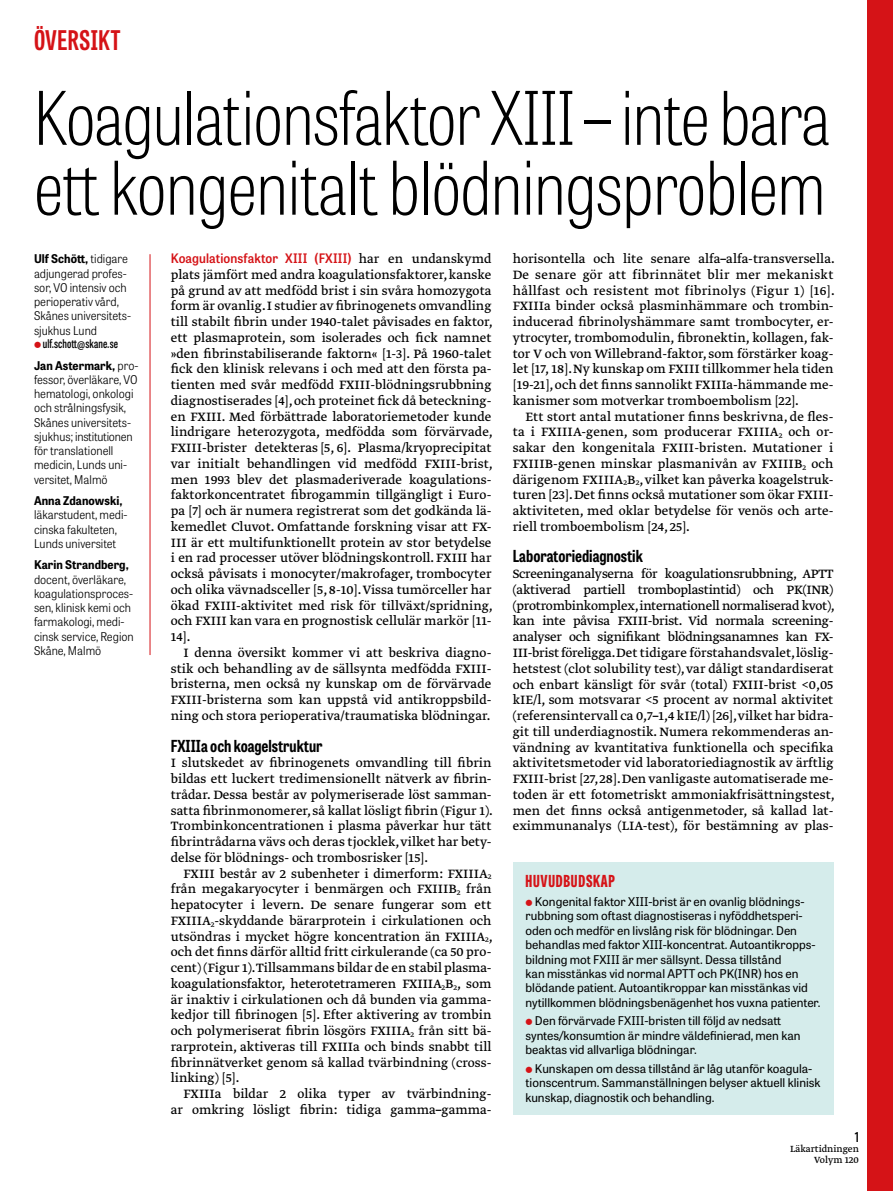
<style>
.page{position:relative;width:893px;height:1191px;background:#fff}
.page>*{position:absolute;margin:0;border:0;box-sizing:border-box;transform-origin:0 0}
.t1{font:100 73.5px/69.8px "Tablet Gothic Condensed";letter-spacing:-.01em;color:#000}
.t2{font:700 27px "Tablet Gothic Compressed";letter-spacing:.02em;color:#d51317}
.t3{font:700 16.5px "Tablet Gothic Condensed";color:#000}
.t4{font:800 16.5px "Tablet Gothic Compressed";letter-spacing:.045em;color:#d51317}
.t5{font:14.25px/15.8px "Greta Text Pro Regular Min";color:#000;text-align:justify}
.t6{font:600 13.5px "Tablet Gothic Condensed";color:#000}
.t7{font:600 13.05px "Tablet Gothic Narrow";letter-spacing:.01em;color:#d51317}
.t8{font:12px/14.4px "Tablet Gothic";color:#000}
.t9{font:300 12px/14.2px "Tablet Gothic Narrow";color:#000}
.t10{font:700 12px "Tablet Gothic Narrow";letter-spacing:.005em;color:#000}
.t11{font:600 12px "Tablet Gothic Compressed";letter-spacing:.01em;color:#000}
.t12{font:10.5px/10.5px "Greta Text Pro";color:#000;text-align:right}
.s1{font-weight:700}
.s2{font-family:"Greta Text Pro Regular Min";font-weight:400;font-size:14.25px;color:#000}
</style>
<div class="page">
<div style="left:867px;top:0;width:26px;height:1191px;background:#d51317"></div>
<hr style="left:150px;top:254px;width:1px;height:401px;background:#d51317">
<div style="left:513px;top:862px;width:320px;height:252px;background:#d5eceb"></div>
<h2 class="t2" style="left:34px;top:22px;width:88px">ÖVERSIKT</h2>
<h1 class="t1" style="left:34px;top:81px;width:797px">Koagulationsfaktor XIII – inte bara ett kongenitalt blödningsproblem</h1>
<p class="t9" style="left:34px;top:251px;width:99px"><span class="s1">Ulf Schött,</span> tidigare adjungerad profes&shy;sor, VO intensiv och perioperativ vård,<br>Skånes universitets&shy;sjukhus Lund</p>
<p class="t11" style="left:43px;top:336px;width:77px">ulf.schott@skane.se</p>
<p class="t9" style="left:34px;top:358px;width:106px"><span class="s1">Jan Astermark,</span> pro&shy;fessor, överläkare, VO hematologi, onkologi och strålningsfysik,<br>Skånes universitets&shy;sjukhus; institutionen för translationell medicin, Lunds uni&shy;versitet, Malmö</p>
<p class="t10" style="left:34px;top:492px;width:90px">Anna Zdanowski,</p>
<p class="t9" style="left:34px;top:507px;width:95px">läkarstudent, medi&shy;cinska fakulteten,<br>Lunds universitet</p>
<p class="t10" style="left:34px;top:556px;width:96px">Karin Strandberg,</p>
<p class="t9" style="left:34px;top:572px;width:101px">docent, överläkare, koagulationsproces&shy;sen, klinisk kemi och farmakologi, medi&shy;cinsk service, Region<br>Skåne, Malmö</p>
<p class="t7" style="left:171px;top:249px;width:322px">Koagulationsfaktor XIII (FXIII) <span class="s2">har en undanskymd</span></p>
<p class="t5" style="left:171px;top:267px;width:324px">plats jämfört med andra koagulationsfaktorer, kanske på grund av att medfödd brist i sin svåra homozygota form är ovanlig. I studier av fibrinogenets omvandling till stabilt fibrin under 1940-talet påvisades en faktor, ett plasmaprotein, som isolerades och fick namnet »den fibrinstabiliserande faktorn« [1-3]. På 1960-talet fick den klinisk relevans i och med att den första pa&shy;tienten med svår medfödd FXIII-blödningsrubbning diagnostiserades [4], och proteinet fick då beteckning&shy;en FXIII. Med förbättrade laboratoriemetoder kunde lindrigare heterozygota, medfödda som förvärvade, FXIII-brister detekteras [5, 6]. Plasma/kryoprecipitat var initialt behandlingen vid medfödd FXIII-brist, men 1993 blev det plasmaderiverade koagulations&shy;faktorkoncentratet fibrogammin tillgängligt i Euro&shy;pa [7] och är numera registrerat som det godkända lä&shy;kemedlet Cluvot. Omfattande forskning visar att FX-III är ett multifunktionellt protein av stor betydelse i en rad processer utöver blödningskontroll. FXIII har också påvisats i monocyter/makrofager, trombocyter och olika vävnadsceller [5, 8-10]. Vissa tumörceller har ökad FXIII-aktivitet med risk för tillväxt/spridning, och FXIII kan vara en prognostisk cellulär markör [11- 14].</p>
<p class="t5" style="left:171px;top:645px;width:322px;text-indent:13px">I denna översikt kommer vi att beskriva diagno&shy;stik och behandling av de sällsynta medfödda FXIII&shy;bristerna, men också ny kunskap om de förvärvade FXIII-bristerna som kan uppstå vid antikroppsbild&shy;ning och stora perioperativa/traumatiska blödningar.</p>
<p class="t3" style="left:171px;top:734px;width:153px">FXIIIa och koagelstruktur</p>
<p class="t5" style="left:171px;top:755px;width:324px">I slutskedet av fibrinogenets omvandling till fibrin bildas ett luckert tredimensionellt nätverk av fibrin&shy;trådar. Dessa består av polymeriserade löst samman&shy;satta fibrinmonomerer, så kallat lösligt fibrin (Figur 1).<br>Trombinkoncentrationen i plasma påverkar hur tätt fibrintrådarna vävs och deras tjocklek, vilket har bety&shy;delse för blödnings- och trombosrisker [15].</p>
<p class="t5" style="left:171px;top:866px;width:324px;text-align:left;text-indent:13px">FXIII består av 2 subenheter i dimerform: FXIIIA<sub>2 </sub>från megakaryocyter i benmärgen och FXIIIB<sub>2</sub> från hepatocyter i levern. De senare fungerar som ett FXIIIA<sub>2</sub>-skyddande bärarprotein i cirkulationen och utsöndras i mycket högre koncentration än FXIIIA<sub>2</sub>, och det finns därför alltid fritt cirkulerande (ca 50 pro&shy;cent) (Figur 1).Tillsammans bildar de en stabil plasma&shy;koagulationsfaktor, heterotetrameren FXIIIA<sub>2</sub>B<sub>2</sub>, som är inaktiv i cirkulationen och då bunden via gamma&shy;kedjor till fibrinogen [5]. Efter aktivering av trombin och polymeriserat fibrin lösgörs FXIIIA<sub>2</sub> från sitt bä&shy;rarprotein, aktiveras till FXIIIa och binds snabbt till fibrinnätverket genom så kallad tvärbindning (cross&shy;linking) [5].</p>
<p class="t5" style="left:171px;top:1086px;width:322px;text-align:right">FXIIIa bildar 2 olika typer av tvärbindning&shy;ar omkring lösligt fibrin: tidiga gamma‒gamma-</p>
<p class="t5" style="left:513px;top:251px;width:324px">horisontella och lite senare alfa‒alfa-transversella.<br>De senare gör att fibrinnätet blir mer mekaniskt hållfast och resistent mot fibrinolys (Figur 1) [16].<br>FXIIIa binder också plasminhämmare och trombin&shy;inducerad fibrinolyshämmare samt trombocyter, er&shy;ytrocyter, trombomodulin, fibronektin, kollagen, fak&shy;tor V och von Willebrand-faktor, som förstärker koag&shy;let [17, 18]. Ny kunskap om FXIII tillkommer hela tiden [19-21], och det finns sannolikt FXIIIa-hämmande me&shy;kanismer som motverkar tromboembolism [22].</p>
<p class="t5" style="left:513px;top:409px;width:322px;text-indent:13px">Ett stort antal mutationer finns beskrivna, de fles&shy;ta i FXIIIA-genen, som producerar FXIIIA<sub>2</sub> och or&shy;sakar den kongenitala FXIII-bristen. Mutationer i FXIIIB-genen minskar plasmanivån av FXIIIB<sub>2</sub> och därigenom FXIIIA<sub>2</sub>B<sub>2</sub>, vilket kan påverka koagelstruk&shy;turen [23]. Det finns också mutationer som ökar FXIII&shy;aktiviteten, med oklar betydelse för venös och arte&shy;riell tromboembolism [24, 25].</p>
<p class="t3" style="left:513px;top:545px;width:132px">Laboratoriediagnostik</p>
<p class="t5" style="left:513px;top:566px;width:324px;text-align:left">Screeninganalyserna för koagulationsrubbning, APTT (aktiverad partiell tromboplastintid) och PK(INR) (protrombinkomplex,internationell normaliserad kvot), kan inte påvisa FXIII-brist. Vid normala screening&shy;analyser och signifikant blödningsanamnes kan FX-III-brist föreligga.Det tidigare förstahandsvalet, löslig&shy;hetstest (clot solubility test), var dåligt standardiserat och enbart känsligt för svår (total) FXIII-brist &lt;0,05 kIE/l, som motsvarar &lt;5 procent av normal aktivitet (referensintervall ca 0,7‒1,4 kIE/l) [26],vilket har bidra&shy;git till underdiagnostik. Numera rekommenderas an&shy;vändning av kvantitativa funktionella och specifika aktivitetsmetoder vid laboratoriediagnostik av ärftlig FXIII-brist [27, 28]. Den vanligaste automatiserade me&shy;toden är ett fotometriskt ammoniakfrisättningstest, men det finns också antigenmetoder, så kallad lat&shy;eximmunanalys (LIA-test), för bestämning av plas-</p>
<p class="t4" style="left:525px;top:869px;width:91px">HUVUDBUDSKAP</p>
<p class="t8" style="left:525px;top:893px;width:297px;text-indent:9px">Kongenital faktor XIII-brist är en ovanlig blödnings&shy;rubbning som oftast diagnostiseras i nyföddhetsperi&shy;oden och medför en livslång risk för blödningar. Den behandlas med faktor XIII-koncentrat. Autoantikropps&shy;bildning mot FXIII är mer sällsynt. Dessa tillstånd<br>kan misstänkas vid normal APTT och PK(INR) hos en blödande patient. Autoantikroppar kan misstänkas vid nytillkommen blödningsbenägenhet hos vuxna patienter.</p>
<p class="t8" style="left:525px;top:1013px;width:277px;text-indent:9px">Den förvärvade FXIII-bristen till följd av nedsatt syntes/konsumtion är mindre väldefinierad, men kan beaktas vid allvarliga blödningar.</p>
<p class="t8" style="left:525px;top:1060px;width:297px;text-indent:9px">Kunskapen om dessa tillstånd är låg utanför koagula&shy;tionscentrum. Sammanställningen belyser aktuell klinisk kunskap, diagnostik och behandling.</p>
<p class="t6" style="left:855px;top:1127px;width:6px">1</p>
<p class="t12" style="left:790px;top:1144px;width:70px">Läkartidningen<br>Volym 120</p>
</div>
